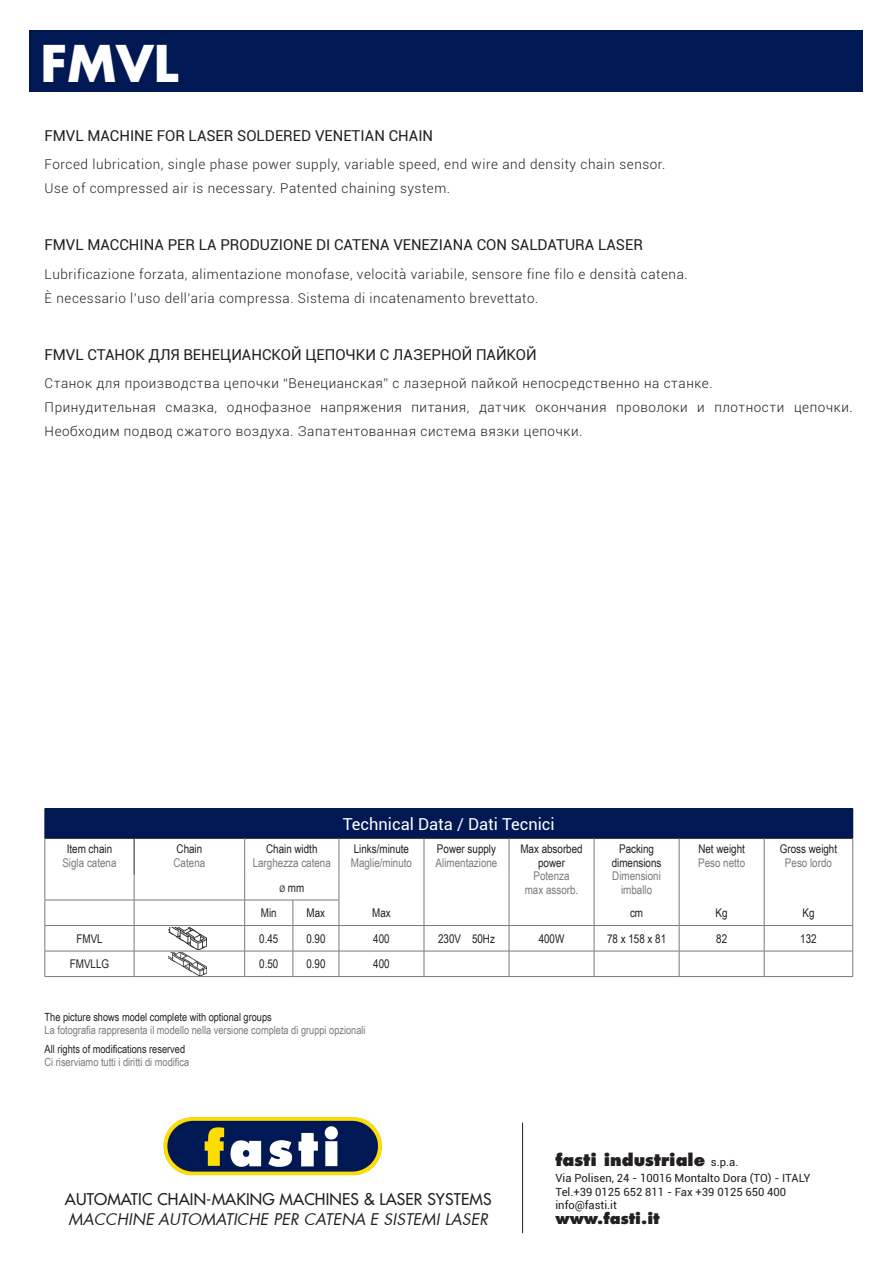
<style>
.page{position:relative;width:893px;height:1263px;background:#fff}
.page>*{position:absolute;margin:0;border:0;box-sizing:border-box;transform-origin:0 0}
.t1{font:700 49.5px "Futura";color:#fff}
.t2{font:16.5px "Roboto";color:#fff}
.t3{font:800 16.5px "Futura LT";color:#231f20}
.t4{font:500 15.75px "Futura Std";letter-spacing:.01em;color:#231f20}
.t5{font:italic 15.75px "Futura";letter-spacing:.01em;color:#231f20}
.t6{font:15px "Roboto";color:#231f20}
.t7{font:800 15px "Futura LT";color:#231f20}
.t8{font:300 13.5px/24px "Roboto";letter-spacing:.04em;color:#231f20}
.t9{font:12px "Arial Narrow";color:#231f20}
.t10{font:12px/13.5px "Arial Narrow";color:#78797a}
.t11{font:11.25px "Arial Narrow";color:#78797a}
.t12{font:11.25px/13.5px "Roboto";color:#231f20}
.t13{font:11.25px "Arial Narrow";color:#231f20}
.s1{font-size:9px}
.s2{color:#231f20}
.s3{font-family:"Roboto";font-weight:400;font-size:11.25px}
</style>
<div class="page">
<div style="left:30px;top:30px;width:833px;height:61px;background:#001954"></div>
<img style="left:163px;top:1117px;width:219px;height:59px">
<hr style="left:522px;top:1122px;width:1px;height:111px;background:#231f20">
<div style="left:45px;top:808px;width:808px;height:30px;background:#001954"></div>
<hr style="left:45px;top:838px;width:89px;height:1px;background:#231f20">
<hr style="left:134px;top:838px;width:111px;height:1px;background:#231f20">
<hr style="left:134px;top:838px;width:1px;height:37px;background:#231f20">
<hr style="left:245px;top:838px;width:48px;height:1px;background:#231f20">
<hr style="left:293px;top:838px;width:46px;height:1px;background:#231f20">
<hr style="left:339px;top:838px;width:85px;height:1px;background:#231f20">
<hr style="left:424px;top:838px;width:85px;height:1px;background:#231f20">
<hr style="left:509px;top:838px;width:85px;height:1px;background:#231f20">
<hr style="left:594px;top:838px;width:85px;height:1px;background:#231f20">
<hr style="left:679px;top:838px;width:85px;height:1px;background:#231f20">
<hr style="left:764px;top:838px;width:89px;height:1px;background:#231f20">
<hr style="left:45px;top:900px;width:89px;height:1px;background:#78797a">
<hr style="left:134px;top:900px;width:111px;height:1px;background:#78797a">
<hr style="left:245px;top:900px;width:48px;height:1px;background:#78797a">
<hr style="left:293px;top:900px;width:46px;height:1px;background:#78797a">
<hr style="left:45px;top:925px;width:89px;height:1px;background:#78797a">
<hr style="left:134px;top:925px;width:111px;height:1px;background:#78797a">
<hr style="left:245px;top:925px;width:48px;height:1px;background:#78797a">
<hr style="left:293px;top:925px;width:46px;height:1px;background:#78797a">
<hr style="left:339px;top:925px;width:85px;height:1px;background:#78797a">
<hr style="left:424px;top:925px;width:85px;height:1px;background:#78797a">
<hr style="left:509px;top:925px;width:85px;height:1px;background:#78797a">
<hr style="left:594px;top:925px;width:85px;height:1px;background:#78797a">
<hr style="left:679px;top:925px;width:85px;height:1px;background:#78797a">
<hr style="left:764px;top:925px;width:89px;height:1px;background:#78797a">
<hr style="left:339px;top:951px;width:85px;height:1px;background:#78797a">
<hr style="left:424px;top:951px;width:85px;height:1px;background:#78797a">
<hr style="left:509px;top:951px;width:85px;height:1px;background:#78797a">
<hr style="left:594px;top:951px;width:85px;height:1px;background:#78797a">
<hr style="left:679px;top:951px;width:85px;height:1px;background:#78797a">
<hr style="left:764px;top:951px;width:89px;height:1px;background:#78797a">
<hr style="left:339px;top:976px;width:85px;height:1px;background:#78797a">
<hr style="left:424px;top:976px;width:85px;height:1px;background:#78797a">
<hr style="left:509px;top:976px;width:85px;height:1px;background:#78797a">
<hr style="left:594px;top:976px;width:85px;height:1px;background:#78797a">
<hr style="left:679px;top:976px;width:85px;height:1px;background:#78797a">
<hr style="left:764px;top:976px;width:89px;height:1px;background:#78797a">
<hr style="left:45px;top:951px;width:89px;height:1px;background:#78797a">
<svg style="left:45px;top:875px;width:1px;height:101px"></svg>
<hr style="left:134px;top:951px;width:111px;height:1px;background:#78797a">
<svg style="left:134px;top:875px;width:1px;height:101px"></svg>
<hr style="left:245px;top:951px;width:48px;height:1px;background:#78797a">
<hr style="left:293px;top:951px;width:46px;height:1px;background:#78797a">
<svg style="left:293px;top:900px;width:1px;height:76px"></svg>
<hr style="left:45px;top:976px;width:89px;height:1px;background:#78797a">
<hr style="left:134px;top:976px;width:111px;height:1px;background:#78797a">
<hr style="left:245px;top:976px;width:48px;height:1px;background:#78797a">
<hr style="left:293px;top:976px;width:46px;height:1px;background:#78797a">
<hr style="left:45px;top:838px;width:1px;height:37px;background:#78797a">
<hr style="left:244px;top:838px;width:1px;height:37px;background:#78797a">
<hr style="left:339px;top:838px;width:1px;height:37px;background:#78797a">
<hr style="left:424px;top:838px;width:1px;height:37px;background:#78797a">
<hr style="left:509px;top:838px;width:1px;height:37px;background:#78797a">
<hr style="left:594px;top:838px;width:1px;height:37px;background:#78797a">
<hr style="left:679px;top:838px;width:1px;height:37px;background:#78797a">
<hr style="left:764px;top:838px;width:1px;height:37px;background:#78797a">
<hr style="left:852px;top:838px;width:1px;height:37px;background:#78797a">
<svg style="left:244px;top:875px;width:1px;height:101px"></svg>
<svg style="left:339px;top:875px;width:1px;height:101px"></svg>
<svg style="left:424px;top:875px;width:1px;height:101px"></svg>
<svg style="left:509px;top:875px;width:1px;height:101px"></svg>
<svg style="left:594px;top:875px;width:1px;height:101px"></svg>
<svg style="left:679px;top:875px;width:1px;height:101px"></svg>
<svg style="left:764px;top:875px;width:1px;height:101px"></svg>
<svg style="left:852px;top:875px;width:1px;height:101px"></svg>
<img style="left:169px;top:927px;width:37px;height:22px">
<img style="left:169px;top:953px;width:37px;height:22px">
<p class="t1" style="left:41px;top:29px;width:139px">FMVL</p>
<p class="t6" style="left:45px;top:125px;width:390px">FMVL MACHINE FOR LASER SOLDERED VENETIAN CHAIN</p>
<p class="t8" style="left:45px;top:152px;width:622px">Forced lubrication, single phase power supply, variable speed, end wire and density chain sensor.</p>
<p class="t8" style="left:45px;top:176px;width:407px">Use of compressed air is necessary. Patented chaining system.</p>
<p class="t6" style="left:45px;top:234px;width:600px">FMVL MACCHINA PER LA PRODUZIONE DI CATENA VENEZIANA CON SALDATURA LASER</p>
<p class="t8" style="left:45px;top:261px;width:645px">Lubrificazione forzata, alimentazione monofase, velocità variabile, sensore fine filo e densità catena.</p>
<p class="t8" style="left:45px;top:285px;width:495px">È necessario l’uso dell’aria compressa. Sistema di incatenamento brevettato.</p>
<p class="t6" style="left:45px;top:344px;width:494px">FMVL СТАНОК ДЛЯ ВЕНЕЦИАНСКОЙ ЦЕПОЧКИ С ЛАЗЕРНОЙ ПАЙКОЙ</p>
<p class="t8" style="left:45px;top:371px;width:669px">Станок для производства цепочки “Венецианская” с лазерной пайкой непосредственно на станке.</p>
<p class="t8" style="left:45px;top:395px;width:810px">Принудительная смазка, однофазное напряжения питания, датчик окончания проволоки и плотности цепочки.<br>Необходим подвод сжатого воздуха. Запатентованная система вязки цепочки.</p>
<p class="t9" style="left:67px;top:840px;width:47px">Item chain</p>
<p class="t10" style="left:62px;top:855px;width:56px">Sigla catena</p>
<p class="t9" style="left:177px;top:840px;width:27px">Chain</p>
<p class="t10" style="left:174px;top:855px;width:33px">Catena</p>
<p class="t9" style="left:266px;top:840px;width:53px">Chain width</p>
<p class="t10" style="left:253px;top:855px;width:80px">Larghezza catena</p>
<p class="t9" style="left:279px;top:879px;width:26px"><span class="s1">Ø</span> mm</p>
<p class="t2" style="left:343px;top:812px;width:213px">Technical Data / Dati Tecnici</p>
<p class="t9" style="left:354px;top:840px;width:57px">Links/minute</p>
<p class="t10" style="left:351px;top:855px;width:63px">Maglie/minuto</p>
<p class="t10" style="left:436px;top:842px;width:63px"><span class="s2">Power supply<br></span>Alimentazione</p>
<p class="t9" style="left:520px;top:840px;width:64px">Max absorbed</p>
<p class="t9" style="left:538px;top:853px;width:28px">power</p>
<p class="t10" style="left:533px;top:869px;width:38px">Potenza</p>
<p class="t10" style="left:525px;top:882px;width:55px">max assorb.</p>
<p class="t9" style="left:619px;top:840px;width:37px">Packing</p>
<p class="t9" style="left:612px;top:853px;width:51px">dimensions</p>
<p class="t10" style="left:612px;top:869px;width:50px">Dimensioni</p>
<p class="t10" style="left:621px;top:882px;width:33px">imballo</p>
<p class="t9" style="left:698px;top:840px;width:48px">Net weight</p>
<p class="t10" style="left:698px;top:855px;width:49px">Peso netto</p>
<p class="t9" style="left:780px;top:840px;width:59px">Gross weight</p>
<p class="t10" style="left:785px;top:855px;width:49px">Peso lordo</p>
<p class="t9" style="left:261px;top:904px;width:17px">Min</p>
<p class="t9" style="left:307px;top:904px;width:20px">Max</p>
<p class="t9" style="left:372px;top:904px;width:20px">Max</p>
<p class="t9" style="left:630px;top:904px;width:15px">cm</p>
<p class="t9" style="left:716px;top:904px;width:14px">Kg</p>
<p class="t9" style="left:802px;top:904px;width:14px">Kg</p>
<p class="t9" style="left:77px;top:930px;width:28px">FMVL</p>
<p class="t9" style="left:259px;top:930px;width:21px">0.45</p>
<p class="t9" style="left:306px;top:930px;width:21px">0.90</p>
<p class="t9" style="left:373px;top:930px;width:18px">400</p>
<p class="t9" style="left:438px;top:930px;width:58px">230V 50Hz</p>
<p class="t9" style="left:539px;top:930px;width:27px">400W</p>
<p class="t9" style="left:607px;top:930px;width:61px">78 x 158 x 81</p>
<p class="t9" style="left:716px;top:930px;width:12px">82</p>
<p class="t9" style="left:800px;top:930px;width:18px">132</p>
<p class="t9" style="left:70px;top:955px;width:41px">FMVLLG</p>
<p class="t9" style="left:259px;top:955px;width:21px">0.50</p>
<p class="t9" style="left:306px;top:955px;width:21px">0.90</p>
<p class="t9" style="left:373px;top:955px;width:18px">400</p>
<p class="t13" style="left:45px;top:1008px;width:229px">The picture shows model complete with optional groups</p>
<p class="t11" style="left:45px;top:1022px;width:322px">La fotografia rappresenta il modello nella versione completa di gruppi opzionali</p>
<p class="t13" style="left:45px;top:1040px;width:142px">All rights of modifications reserved</p>
<p class="t11" style="left:45px;top:1054px;width:146px">Ci riserviamo tutti i diritti di modifica</p>
<p class="t4" style="left:65px;top:1189px;width:428px">AUTOMATIC CHAIN-MAKING MACHINES &amp; LASER SYSTEMS</p>
<p class="t5" style="left:68px;top:1208px;width:421px">MACCHINE AUTOMATICHE PER CATENA E SISTEMI LASER</p>
<p class="t3" style="left:555px;top:1149px;width:184px">fasti industriale <span class="s3">s.p.a.</span></p>
<p class="t12" style="left:555px;top:1171px;width:257px">Via Polisen, 24 - 10016 Montalto Dora (TO) - ITALY<br>Tel.+39 0125 652 811 - Fax +39 0125 650 400 info@fasti.it</p>
<p class="t7" style="left:555px;top:1209px;width:106px">www.fasti.it</p>
</div>
